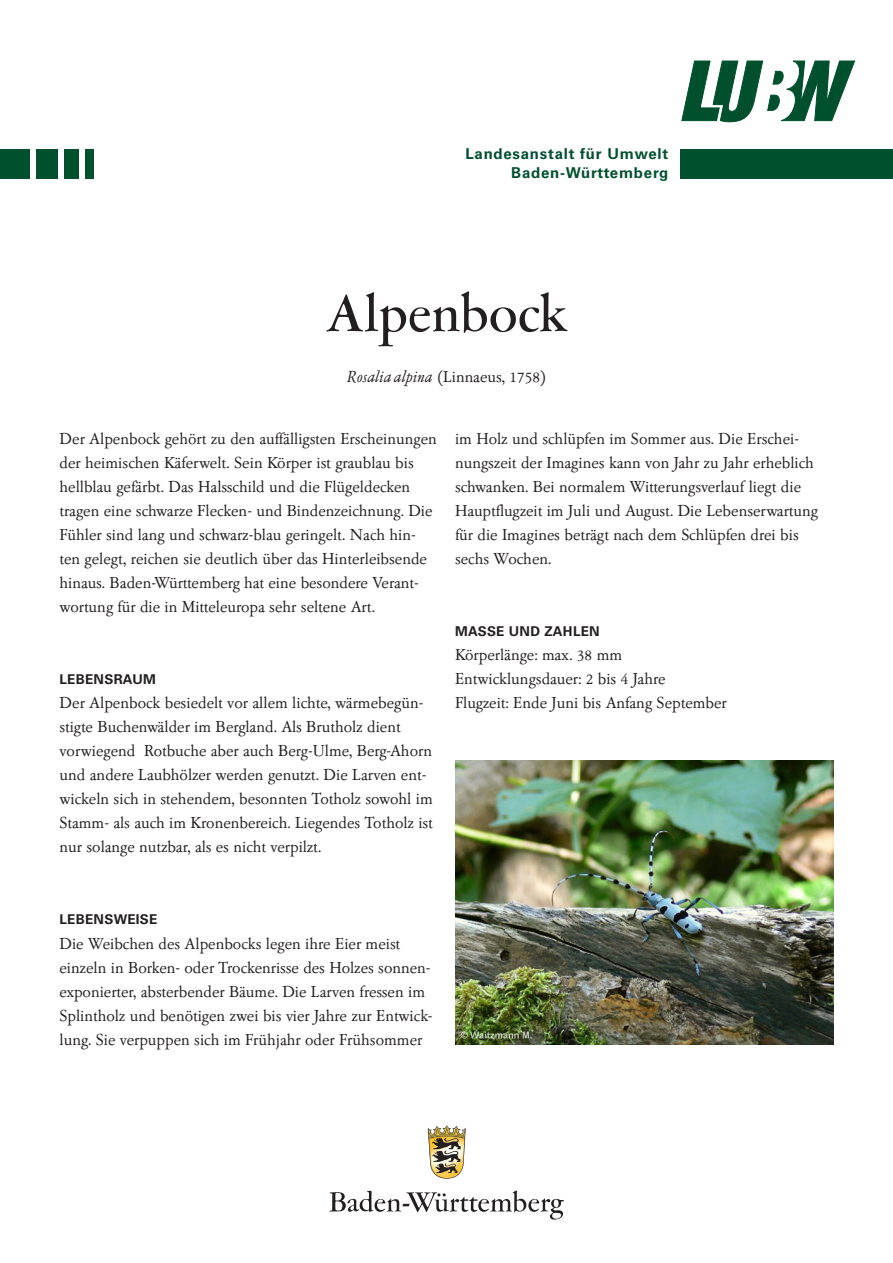
<style>
.page{position:relative;width:893px;height:1263px;background:#fff}
.page>*{position:absolute;margin:0;border:0;box-sizing:border-box;transform-origin:0 0}
.Hauptüberschrift_Mit{font:500 54px "Garamontfor LUBWH";letter-spacing:.015em;color:#231f20}
.Fließtext_Mitteilung{font:16.5px/24px "Garamontfor LUBWB";color:#231f20}
.Unterüberschrift_Mit{font:16.5px "Garamontfor LUBWB";color:#231f20}
.Kopf{font:700 15px/18.8px "Universfor LUBW 65";letter-spacing:.05em;color:#00502e;text-align:right}
.Mobilfunk_Untertitel{font:700 13.5px "Universfor LUBW 65";letter-spacing:.02em;color:#231f20}
.s1{font-style:italic}
</style>
<div class="page">
<div style="left:0;top:149px;width:30px;height:30px;background:#00502e"></div>
<div style="left:64px;top:149px;width:15px;height:30px;background:#00502e"></div>
<div style="left:85px;top:149px;width:9px;height:30px;background:#00502e"></div>
<div style="left:36px;top:149px;width:21px;height:30px;background:#00502e"></div>
<div style="left:680px;top:149px;width:213px;height:30px;background:#00502e"></div>
<svg style="left:681px;top:60px;width:175px;height:63px"></svg>
<svg style="left:330px;top:1190px;width:234px;height:29px"></svg>
<svg style="left:428px;top:1125px;width:38px;height:53px"></svg>
<img style="left:455px;top:761px;width:378px;height:283px">
<p class="Kopf" style="left:465px;top:144px;width:204px">Landesanstalt für Umwelt<br>Baden-Württemberg</p>
<p class="Hauptüberschrift_Mit" style="left:326px;top:285px;width:242px">Alpenbock</p>
<p class="Unterüberschrift_Mit" style="left:347px;top:367px;width:200px"><span class="s1">Rosalia alpina</span> (Linnaeus, 1758)</p>
<p class="Fließtext_Mitteilung" style="left:60px;top:427px;width:379px">Der Alpenbock gehört zu den auffälligsten Erscheinungen der heimischen Käferwelt. Sein Körper ist graublau bis hellblau gefärbt. Das Halsschild und die Flügeldecken tragen eine schwarze Flecken- und Bindenzeichnung. Die Fühler sind lang und schwarz-blau geringelt. Nach hin&shy;ten gelegt, reichen sie deutlich über das Hinterleibsende hinaus. Baden-Württemberg hat eine besondere Verant&shy;wortung für die in Mitteleuropa sehr seltene Art.</p>
<p class="Mobilfunk_Untertitel" style="left:60px;top:672px;width:98px">LEBENSRAUM</p>
<p class="Fließtext_Mitteilung" style="left:60px;top:691px;width:375px">Der Alpenbock besiedelt vor allem lichte, wärmebegün&shy;stigte Buchenwälder im Bergland. Als Brutholz dient vorwiegend Rotbuche aber auch Berg-Ulme, Berg-Ahorn und andere Laubhölzer werden genutzt. Die Larven ent&shy;wickeln sich in stehendem, besonnten Totholz sowohl im Stamm- als auch im Kronenbereich. Liegendes Totholz ist nur solange nutzbar, als es nicht verpilzt.</p>
<p class="Fließtext_Mitteilung" style="left:455px;top:427px;width:365px">im Holz und schlüpfen im Sommer aus. Die Erschei&shy;nungszeit der Imagines kann von Jahr zu Jahr erheblich schwanken. Bei normalem Witterungsverlauf liegt die Hauptflugzeit im Juli und August. Die Lebenserwartung für die Imagines beträgt nach dem Schlüpfen drei bis sechs Wochen.</p>
<p class="Mobilfunk_Untertitel" style="left:455px;top:624px;width:146px">MASSE UND ZAHLEN</p>
<p class="Unterüberschrift_Mit" style="left:455px;top:646px;width:169px">Körperlänge: max. 38 mm</p>
<p class="Unterüberschrift_Mit" style="left:455px;top:670px;width:212px">Entwicklungsdauer: 2 bis 4 Jahre</p>
<p class="Unterüberschrift_Mit" style="left:455px;top:694px;width:273px">Flugzeit: Ende Juni bis Anfang September</p>
<p class="Mobilfunk_Untertitel" style="left:60px;top:912px;width:99px">LEBENSWEISE</p>
<p class="Fließtext_Mitteilung" style="left:60px;top:931px;width:375px">Die Weibchen des Alpenbocks legen ihre Eier meist einzeln in Borken- oder Trockenrisse des Holzes sonnen&shy;exponierter, absterbender Bäume. Die Larven fressen im Splintholz und benötigen zwei bis vier Jahre zur Entwick&shy;lung. Sie verpuppen sich im Frühjahr oder Frühsommer</p>
</div>
